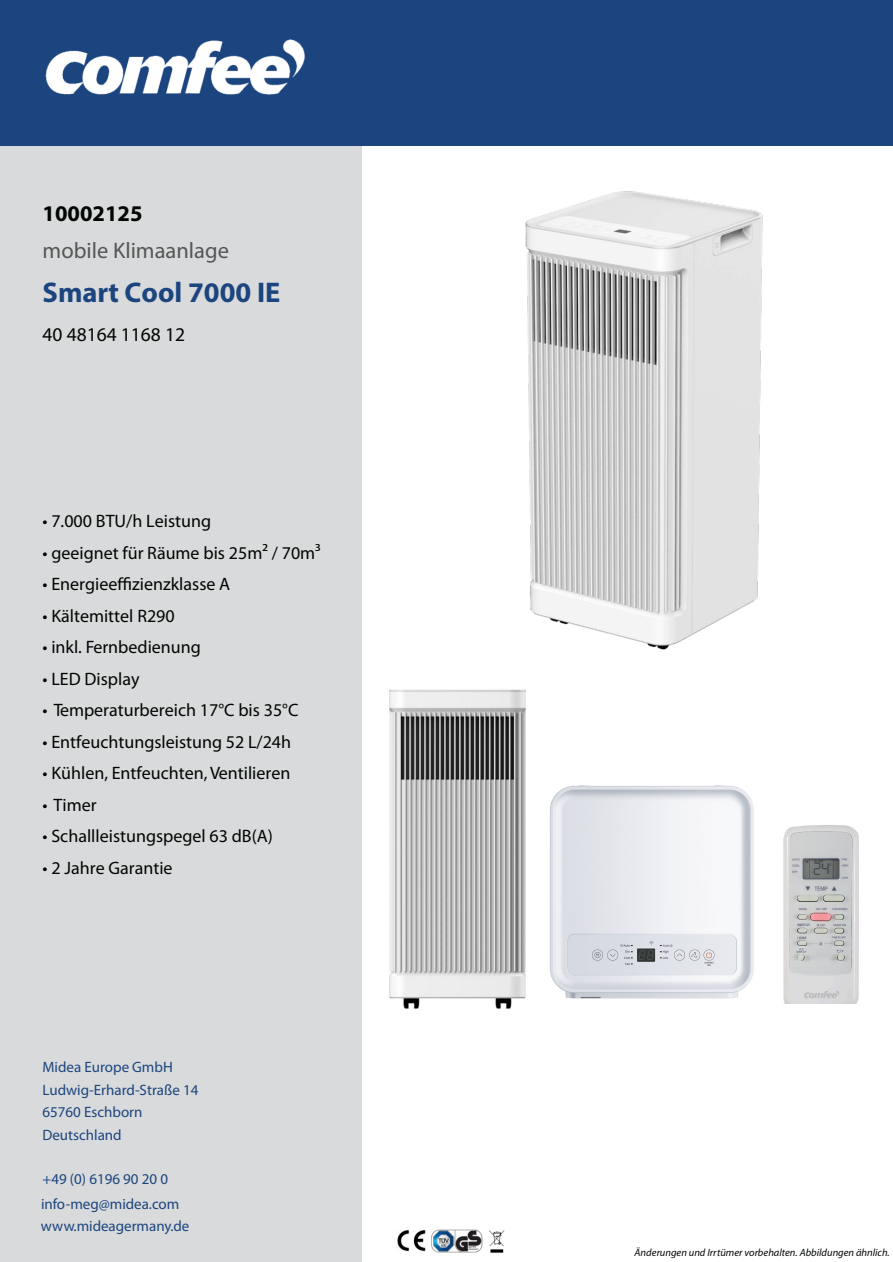
<style>
.page{position:relative;width:893px;height:1262px;background:#fff}
.page>*{position:absolute;margin:0;border:0;box-sizing:border-box;transform-origin:0 0}
.t1{font:700 28.5px "Myriad Pro";color:#1c457f}
.t2{font:22.5px "Myriad Pro";color:#555656}
.t3{font:700 22.5px "Myriad Pro";color:#000602}
.t4{font:19.5px "Myriad Pro";color:#000602}
.t5{font:18px "Myriad Pro";color:#000602}
.t6{font:15px/22.5px "Myriad Pro";color:#1c457f}
.t7{font:italic 10.5px "Myriad Pro";color:#000602}
</style>
<div class="page">
<img style="left:525px;top:191px;width:238px;height:459px">
<img style="left:389px;top:689px;width:137px;height:320px">
<img style="left:550px;top:785px;width:204px;height:214px">
<div style="left:0;top:0;width:361px;height:1262px;background:#d8dadb"></div>
<div style="left:0;top:0;width:893px;height:146px;background:#1c457f"></div>
<img style="left:45px;top:39px;width:317px;height:151px">
<img style="left:783px;top:825px;width:76px;height:178px">
<img style="left:397px;top:1229px;width:108px;height:24px">
<p class="t3" style="left:43px;top:198px;width:101px">10002125</p>
<p class="t2" style="left:43px;top:237px;width:188px">mobile Klimaanlage</p>
<h1 class="t1" style="left:43px;top:274px;width:239px">Smart Cool 7000 IE</h1>
<p class="t4" style="left:43px;top:322px;width:144px">40 48164 1168 12</p>
<p class="t5" style="left:43px;top:514px;width:170px">• 7.000 BTU/h Leistung</p>
<p class="t5" style="left:43px;top:545px;width:280px">• geeignet für Räume bis 25m² / 70m³</p>
<p class="t5" style="left:43px;top:577px;width:189px">• Energieeffizienzklasse A</p>
<p class="t5" style="left:43px;top:608px;width:134px">• Kältemittel R290</p>
<p class="t5" style="left:43px;top:640px;width:160px">• inkl. Fernbedienung</p>
<p class="t5" style="left:43px;top:671px;width:99px">• LED Display</p>
<p class="t5" style="left:43px;top:703px;width:257px">• Temperaturbereich 17°C bis 35°C</p>
<p class="t5" style="left:43px;top:734px;width:250px">• Entfeuchtungsleistung 52 L/24h</p>
<p class="t5" style="left:43px;top:766px;width:249px">• Kühlen, Entfeuchten, Ventilieren</p>
<p class="t5" style="left:43px;top:797px;width:56px">• Timer</p>
<p class="t5" style="left:43px;top:829px;width:232px">• Schallleistungspegel 63 dB(A)</p>
<p class="t5" style="left:43px;top:860px;width:132px">• 2 Jahre Garantie</p>
<p class="t6" style="left:42px;top:1057px;width:157px">Midea Europe GmbH<br>Ludwig-Erhard-Straße 14<br>65760 Eschborn<br>Deutschland</p>
<p class="t6" style="left:41px;top:1168px;width:140px;line-height:24.3px">+49 (0) 6196 90 20 0 info-meg@midea.com</p>
<p class="t6" style="left:41px;top:1216px;width:150px">www.mideagermany.de</p>
<p class="t7" style="left:634px;top:1247px;width:257px">Änderungen und Irrtümer vorbehalten. Abbildungen ähnlich.</p>
</div>
